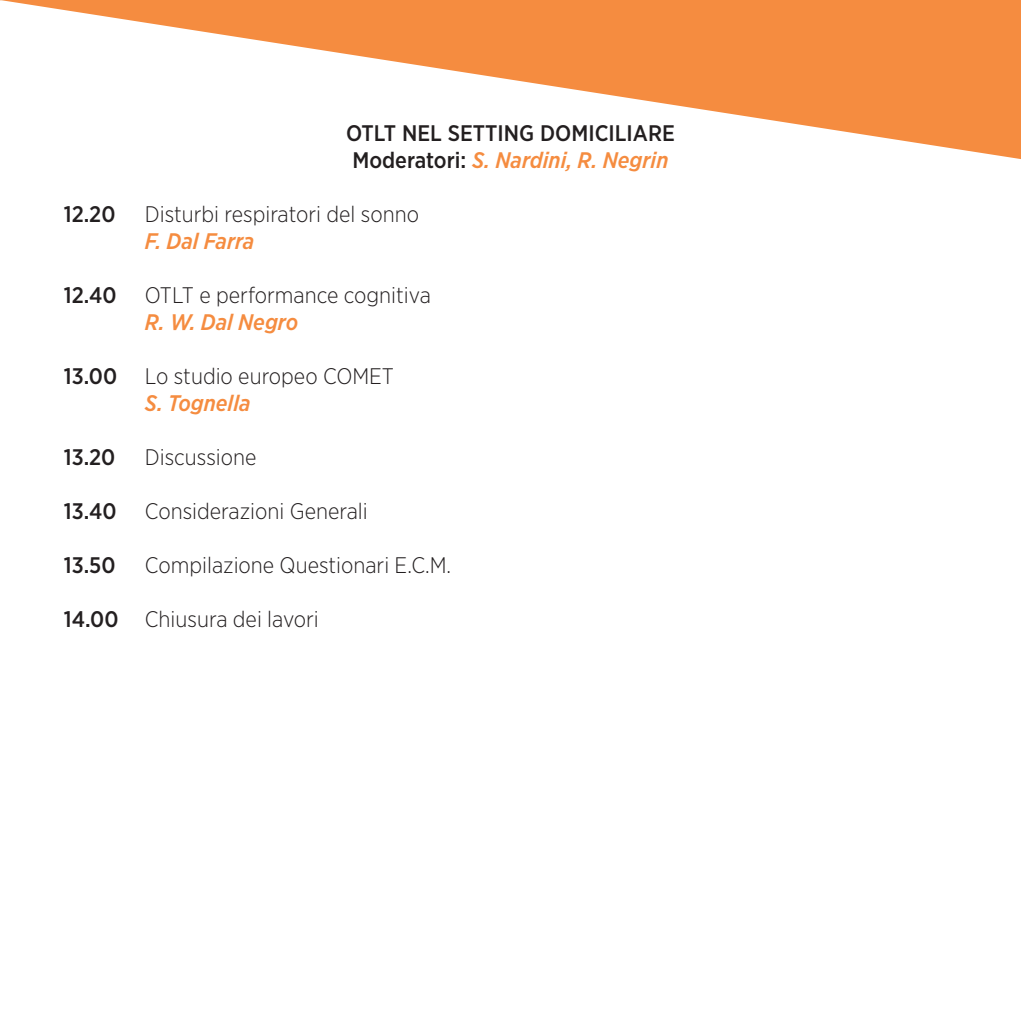
<style>
.page{position:relative;width:1021px;height:1021px;background:#fff}
.page>*{position:absolute;margin:0;border:0;box-sizing:border-box;transform-origin:0 0}
.t1{font:300 22.5px "Gotham Narrow";color:#231f20}
.t2{font:italic 500 22.5px "Gotham Narrow";color:#f58c40}
.t3{font:500 22.5px "Gotham Narrow";color:#231f20}
.s1{font-style:normal;color:#231f20}
.s2{font-weight:500}
</style>
<div class="page">
<svg style="left:217px;top:0;width:803px;height:159px;fill:#f58c40"></svg>
<svg style="left:0;top:0;width:217px;height:34px"></svg>
<p class="t3" style="left:346px;top:119px;width:330px">OTLT NEL SETTING DOMICILIARE</p>
<p class="t2" style="left:352px;top:146px;width:317px"><span class="s1">Moderatori:</span> S. Nardini, R. Negrin</p>
<p class="t3" style="left:64px;top:200px;width:53px">12.20</p>
<p class="t1" style="left:145px;top:200px;width:276px">Disturbi respiratori del sonno</p>
<p class="t2" style="left:145px;top:227px;width:111px">F. Dal Farra</p>
<p class="t3" style="left:64px;top:281px;width:54px">12.40</p>
<p class="t1" style="left:145px;top:281px;width:287px">OTLT e performance cognitiva</p>
<p class="t2" style="left:145px;top:308px;width:155px">R. W. Dal Negro</p>
<p class="t1" style="left:64px;top:362px;width:332px"><span class="s2">13.00</span> Lo studio europeo COMET</p>
<p class="t2" style="left:145px;top:389px;width:107px">S. Tognella</p>
<p class="t3" style="left:64px;top:443px;width:53px">13.20</p>
<p class="t1" style="left:145px;top:443px;width:113px">Discussione</p>
<p class="t3" style="left:64px;top:497px;width:54px">13.40</p>
<p class="t1" style="left:145px;top:497px;width:224px">Considerazioni Generali</p>
<p class="t3" style="left:64px;top:551px;width:53px">13.50</p>
<p class="t1" style="left:145px;top:551px;width:308px">Compilazione Questionari E.C.M.</p>
<p class="t1" style="left:64px;top:605px;width:256px"><span class="s2">14.00</span> Chiusura dei lavori</p>
</div>
